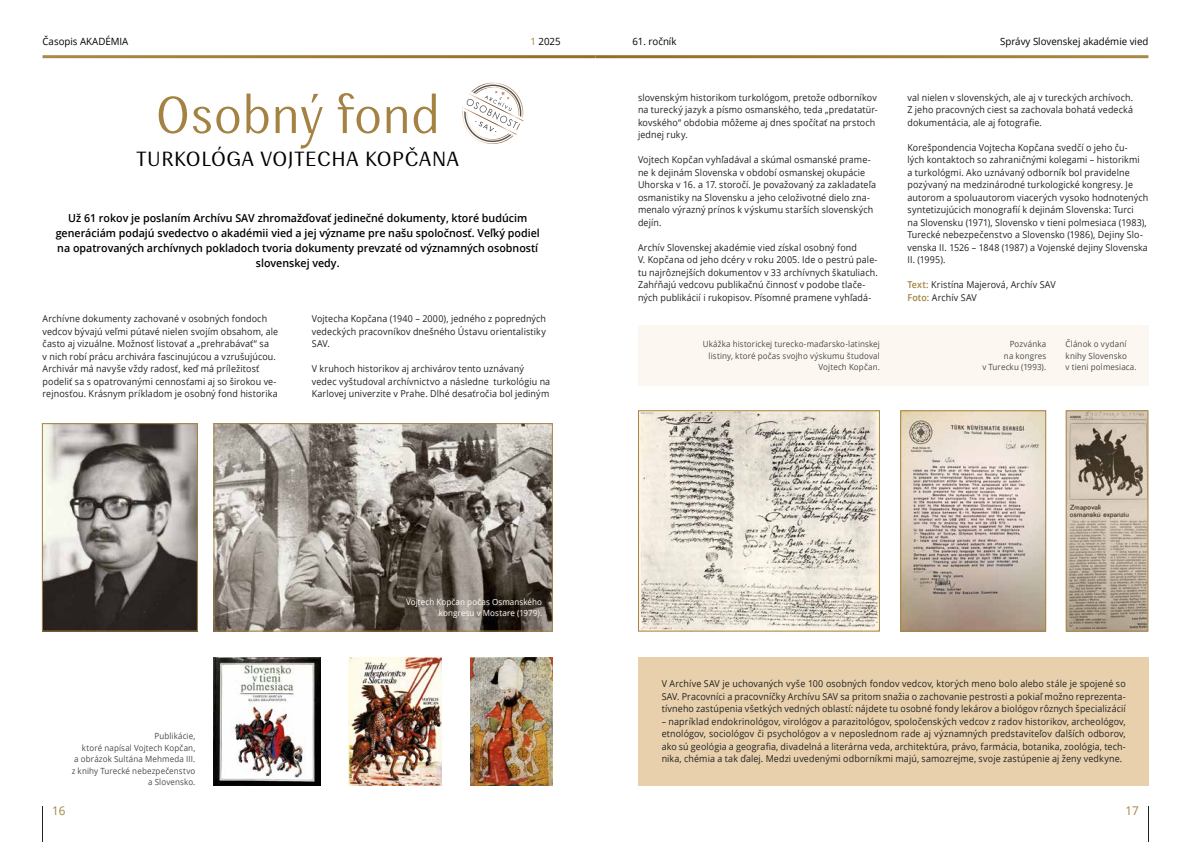
<style>
.page{position:relative;width:1191px;height:842px;background:#fff}
.page>*{position:absolute;margin:0;border:0;box-sizing:border-box;transform-origin:0 0}
.t1{font:52px "Enceladus";color:#a48241}
.t2{font:20.5px "Enceladus";color:#000;scale:1.12 1}
.t3{font:12px "Open Sans";color:#a48241}
.t4{font:600 11px/15px "Open Sans";color:#000;text-align:center}
.t5{font:10px "Open Sans";color:#000}
.t6{font:9.5px/12.5px "Open Sans";letter-spacing:.015em;color:#212121;scale:.94 1}
.t7{font:8.5px/11.5px "Open Sans";letter-spacing:.015em;color:#4a4a49;text-align:right;scale:.94 1}
.t8{font:8.5px/11.5px "Open Sans";letter-spacing:.015em;color:#fff;text-align:right;scale:.94 1}
.s1{color:#a48241}
.s2{font-weight:600;color:#a48241}
</style>
<div class="page">
<hr style="left:43px;top:806px;width:1px;height:36px;background:#212121">
<hr style="left:1147px;top:806px;width:1px;height:36px;background:#212121">
<div style="left:638px;top:657px;width:510px;height:128px;background:#e8d0ac"></div>
<img style="left:214px;top:657px;width:106px;height:128px">
<img style="left:348px;top:657px;width:93px;height:128px">
<img style="left:470px;top:657px;width:83px;height:128px">
<img style="left:44px;top:425px;width:152px;height:205px">
<div style="left:42px;top:423px;width:156px;height:209px;border:1px solid #a48241"></div>
<img style="left:215px;top:425px;width:336px;height:205px">
<div style="left:213px;top:423px;width:340px;height:209px;border:1px solid #a48241"></div>
<svg style="left:462px;top:82px;width:62px;height:62px"></svg>
<div style="left:638px;top:325px;width:510px;height:61px;background:#fcf7f1"></div>
<img style="left:902px;top:412px;width:142px;height:218px">
<div style="left:900px;top:410px;width:146px;height:222px;border:1px solid #a48241"></div>
<img style="left:640px;top:412px;width:238px;height:218px">
<div style="left:638px;top:410px;width:242px;height:222px;border:1px solid #a48241"></div>
<img style="left:1067px;top:412px;width:79px;height:218px">
<div style="left:1065px;top:410px;width:83px;height:222px;border:1px solid #a48241"></div>
<p class="t5" style="left:43px;top:34px;width:87px">Časopis AKADÉMIA</p>
<p class="t5" style="left:530px;top:34px;width:32px"><span class="s1">1</span> 2025</p>
<h1 class="t1" style="left:155px;top:82px;width:286px">Osobný fond</h1>
<h2 class="t2" style="left:136px;top:146px;width:290px">TURKOLÓGA VOJTECHA KOPČANA</h2>
<p class="t4" style="left:56px;top:211px;width:485px">Už 61 rokov je poslaním Archívu SAV zhromažďovať jedinečné dokumenty, ktoré budúcim generáciám podajú svedectvo o akadémii vied a jej význame pre našu spoločnosť. Veľký podiel na opatrovaných archívnych pokladoch tvoria dokumenty prevzaté od významných osobností slovenskej vedy.</p>
<p class="t6" style="left:43px;top:312px;width:252px">Archívne dokumenty zachované v osobných fondoch vedcov bývajú veľmi pútavé nielen svojím obsahom, ale často aj vizuálne. Možnosť listovať a „prehrabávať“ sa<br>v nich robí prácu archivára fascinujúcou a vzrušujúcou.<br>Archivár má navyše vždy radosť, keď má príležitosť podeliť sa s opatrovanými cennosťami aj so širokou ve&shy;rejnosťou. Krásnym príkladom je osobný fond historika</p>
<p class="t6" style="left:312px;top:312px;width:251px;text-align:justify">Vojtecha Kopčana (1940 – 2000), jedného z popredných vedeckých pracovníkov dnešného Ústavu orientalistiky SAV.</p>
<p class="t6" style="left:312px;top:362px;width:255px">V kruhoch historikov aj archivárov tento uznávaný vedec vyštudoval archívnictvo a následne turkológiu na<br>Karlovej univerzite v Prahe. Dlhé desaťročia bol jediným</p>
<p class="t5" style="left:632px;top:34px;width:46px">61. ročník</p>
<p class="t5" style="left:1000px;top:34px;width:150px">Správy Slovenskej akadémie vied</p>
<p class="t6" style="left:638px;top:91px;width:256px">slovenským historikom turkológom, pretože odborníkov na turecký jazyk a písmo osmanského, teda „predatatür&shy;kovského“ obdobia môžeme aj dnes spočítať na prstoch jednej ruky.</p>
<p class="t6" style="left:638px;top:153px;width:255px">Vojtech Kopčan vyhľadával a skúmal osmanské prame&shy;ne k dejinám Slovenska v období osmanskej okupácie Uhorska v 16. a 17. storočí. Je považovaný za zakladateľa osmanistiky na Slovensku a jeho celoživotné dielo zna&shy;menalo výrazný prínos k výskumu starších slovenských dejín.</p>
<p class="t6" style="left:638px;top:241px;width:256px">Archív Slovenskej akadémie vied získal osobný fond<br>V. Kopčana od jeho dcéry v roku 2005. Ide o pestrú pale&shy;tu najrôznejších dokumentov v 33 archívnych škatuliach.<br>Zahŕňajú vedcovu publikačnú činnosť v podobe tlače&shy;ných publikácií i rukopisov. Písomné pramene vyhľadá-</p>
<p class="t6" style="left:907px;top:91px;width:241px;text-align:justify">val nielen v slovenských, ale aj v tureckých archívoch.<br>Z jeho pracovných ciest sa zachovala bohatá vedecká dokumentácia, ale aj fotografie.</p>
<p class="t6" style="left:907px;top:141px;width:258px">Korešpondencia Vojtecha Kopčana svedčí o jeho ču-<br>lých kontaktoch so zahraničnými kolegami – historikmi<br>a turkológmi. Ako uznávaný odborník bol pravidelne pozývaný na medzinárodné turkologické kongresy. Je autorom a spoluautorom viacerých vysoko hodnotených syntetizujúcich monografií k dejinám Slovenska: Turci<br>na Slovensku (1971), Slovensko v tieni polmesiaca (1983), Turecké nebezpečenstvo a Slovensko (1986), Dejiny Slo&shy;venska II. 1526 – 1848 (1987) a Vojenské dejiny Slovenska II. (1995).</p>
<p class="t6" style="left:907px;top:278px;width:159px"><span class="s2">Text:</span> Kristína Majerová, Archív SAV<br><span class="s2">Foto:</span> Archív SAV</p>
<p class="t7" style="left:703px;top:338px;width:190px">Ukážka historickej turecko-maďarsko-latinskej listiny, ktoré počas svojho výskumu študoval<br>Vojtech Kopčan.</p>
<p class="t7" style="left:982px;top:338px;width:69px">Pozvánka<br>na kongres<br>v Turecku (1993).</p>
<p class="t7" style="left:1065px;top:338px;width:77px;text-align:left">Článok o vydaní knihy Slovensko<br>v tieni polmesiaca.</p>
<p class="t7" style="left:72px;top:730px;width:133px">Publikácie,<br>ktoré napísal Vojtech Kopčan,<br>a obrázok Sultána Mehmeda III. z knihy Turecké nebezpečenstvo a Slovensko.</p>
<p class="t8" style="left:406px;top:595px;width:146px">Vojtech Kopčan počas Osmanského kongresu v Mostare (1979).</p>
<p class="t6" style="left:661px;top:677px;width:495px;text-align:justify">V Archíve SAV je uchovaných vyše 100 osobných fondov vedcov, ktorých meno bolo alebo stále je spojené so SAV. Pracovníci a pracovníčky Archívu SAV sa pritom snažia o zachovanie pestrosti a pokiaľ možno reprezenta&shy;tívneho zastúpenia všetkých vedných oblastí: nájdete tu osobné fondy lekárov a biológov rôznych špecializácií</p>
<p class="t6" style="left:661px;top:715px;width:495px;text-align:justify">– napríklad endokrinológov, virológov a parazitológov, spoločenských vedcov z radov historikov, archeológov, etnológov, sociológov či psychológov a v neposlednom rade aj významných predstaviteľov ďalších odborov, ako sú geológia a geografia, divadelná a literárna veda, architektúra, právo, farmácia, botanika, zoológia, tech&shy;nika, chémia a tak ďalej. Medzi uvedenými odborníkmi majú, samozrejme, svoje zastúpenie aj ženy vedkyne.</p>
<p class="t3" style="left:52px;top:802px;width:15px">16</p>
<p class="t3" style="left:1125px;top:802px;width:15px">17</p>
</div>
